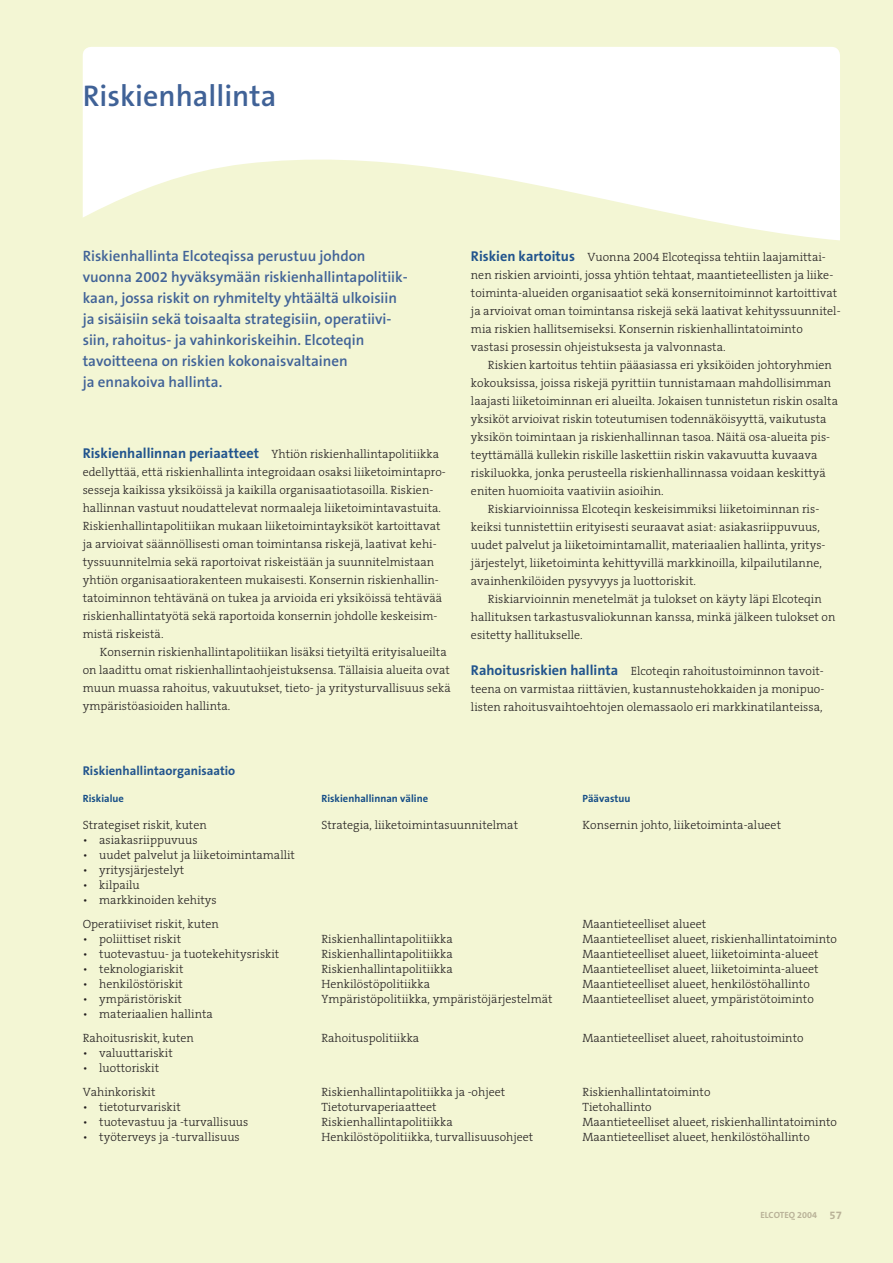
<style>
.page{position:relative;width:893px;height:1263px;background:#fff}
.page>*{position:absolute;margin:0;border:0;box-sizing:border-box;transform-origin:0 0}
.t1{font:600 30px "The Sans B6";color:#406297}
.t2{font:600 15px/21px "The Sans B6";color:#406297}
.t3{font:700 12.75px "The Sans B7";color:#21548d}
.t4{font:300 12px/18px "The Serif B3";color:#231f20}
.t5{font:700 10.5px "The Sans B7";color:#164e87}
.t6{font:700 9px "The Sans B7";color:#b9b298}
.s1{font-family:"The Sans B7";font-weight:700;font-size:14.25px;color:#21548d}
.s2{font-size:11.25px}
</style>
<div class="page">
<div style="left:0;top:0;width:892px;height:1263px;background:#f3f6d4"></div>
<div style="left:83px;top:47px;width:757px;height:201px;background:#fff;border-radius:9px"></div>
<svg style="left:83px;top:159px;width:757px;height:89px;fill:#f3f6d4"></svg>
<h1 class="t1" style="left:83px;top:85px;width:195px">Riskienhallinta</h1>
<p class="t2" style="left:83px;top:247px;width:326px">Riskienhallinta Elcoteqissa perustuu johdon vuonna 2002 hyväksymään riskienhallintapolitiik&shy;kaan, jossa riskit on ryhmitelty yhtäältä ulkoisiin ja sisäisiin sekä toisaalta strategisiin, operatiivi&shy;siin, rahoitus- ja vahinkoriskeihin. Elcoteqin tavoitteena on riskien kokonaisvaltainen<br>ja ennakoiva hallinta.</p>
<p class="t4" style="left:83px;top:446px;width:364px"><span class="s1">Riskienhallinnan periaatteet</span> Yhtiön riskienhallintapolitiikka edellyttää, että riskienhallinta integroidaan osaksi liiketoimintapro&shy;sesseja kaikissa yksiköissä ja kaikilla organisaatiotasoilla. Riskien&shy;hallinnan vastuut noudattelevat normaaleja liiketoimintavastuita.<br>Riskienhallintapolitiikan mukaan liiketoimintayksiköt kartoittavat ja arvioivat säännöllisesti oman toimintansa riskejä, laativat kehi&shy;tyssuunnitelmia sekä raportoivat riskeistään ja suunnitelmistaan yhtiön organisaatiorakenteen mukaisesti. Konsernin riskienhallin&shy;tatoiminnon tehtävänä on tukea ja arvioida eri yksiköissä tehtävää riskienhallintatyötä sekä raportoida konsernin johdolle keskeisim&shy;mistä riskeistä.</p>
<p class="t4" style="left:83px;top:644px;width:369px;text-indent:17px">Konsernin riskienhallintapolitiikan lisäksi tietyiltä erityisalueilta on laadittu omat riskienhallintaohjeistuksensa. Tällaisia alueita ovat muun muassa rahoitus, vakuutukset, tieto- ja yritysturvallisuus sekä ympäristöasioiden hallinta.</p>
<p class="t4" style="left:471px;top:249px;width:371px"><span class="s1">Riskien kartoitus</span> Vuonna 2004 Elcoteqissa tehtiin laajamittai&shy;nen riskien arviointi, jossa yhtiön tehtaat, maantieteellisten ja liike&shy;toiminta-alueiden organisaatiot sekä konsernitoiminnot kartoittivat ja arvioivat oman toimintansa riskejä sekä laativat kehityssuunnitel&shy;mia riskien hallitsemiseksi. Konsernin riskienhallintatoiminto vastasi prosessin ohjeistuksesta ja valvonnasta.</p>
<p class="t4" style="left:488px;top:357px;width:345px">Riskien kartoitus tehtiin pääasiassa eri yksiköiden johtoryhmien</p>
<p class="t4" style="left:471px;top:375px;width:362px">kokouksissa, joissa riskejä pyrittiin tunnistamaan mahdollisimman</p>
<p class="t4" style="left:471px;top:393px;width:368px">laajasti liiketoiminnan eri alueilta. Jokaisen tunnistetun riskin osalta</p>
<p class="t4" style="left:471px;top:411px;width:357px">yksiköt arvioivat riskin toteutumisen todennäköisyyttä, vaikutusta</p>
<p class="t4" style="left:471px;top:429px;width:361px">yksikön toimintaan ja riskienhallinnan tasoa. Näitä osa-alueita pis-</p>
<p class="t4" style="left:471px;top:447px;width:348px">teyttämällä kullekin riskille laskettiin riskin vakavuutta kuvaava</p>
<p class="t4" style="left:471px;top:465px;width:356px">riskiluokka, jonka perusteella riskienhallinnassa voidaan keskittyä</p>
<p class="t4" style="left:471px;top:483px;width:194px">eniten huomioita vaativiin asioihin.</p>
<p class="t4" style="left:488px;top:501px;width:333px">Riskiarvioinnissa Elcoteqin keskeisimmiksi liiketoiminnan ris-</p>
<p class="t4" style="left:471px;top:519px;width:350px">keiksi tunnistettiin erityisesti seuraavat asiat: asiakasriippuvuus,</p>
<p class="t4" style="left:471px;top:537px;width:356px">uudet palvelut ja liiketoimintamallit, materiaalien hallinta, yritys-</p>
<p class="t4" style="left:471px;top:555px;width:352px">järjestelyt, liiketoiminta kehittyvillä markkinoilla, kilpailutilanne,</p>
<p class="t4" style="left:471px;top:573px;width:226px">avainhenkilöiden pysyvyys ja luottoriskit.</p>
<p class="t4" style="left:488px;top:591px;width:335px">Riskiarvioinnin menetelmät ja tulokset on käyty läpi Elcoteqin</p>
<p class="t4" style="left:471px;top:609px;width:366px">hallituksen tarkastusvaliokunnan kanssa, minkä jälkeen tulokset on</p>
<p class="t4" style="left:471px;top:627px;width:113px">esitetty hallitukselle.</p>
<p class="t4" style="left:471px;top:663px;width:355px;text-align:justify"><span class="s1">Rahoitusriskien hallinta</span> Elcoteqin rahoitustoiminnon tavoi t&shy;teena on varmistaa riittävien, kustannustehokkaiden ja monipuo&shy;listen rahoitusvaihtoehtojen olemassaolo eri markkinatilanteissa,</p>
<p class="t3" style="left:83px;top:766px;width:154px">Riskienhallintaorganisaatio</p>
<p class="t5" style="left:83px;top:795px;width:43px">Riskialue</p>
<p class="t5" style="left:321px;top:795px;width:108px">Riskienhallinnan väline</p>
<p class="t5" style="left:582px;top:795px;width:49px">Päävastuu</p>
<p class="t4" style="left:83px;top:818px;width:125px">Strategiset riskit, kuten</p>
<p class="t4" style="left:321px;top:818px;width:198px">Strategia, liiketoimintasuunnitelmat</p>
<p class="t4" style="left:582px;top:818px;width:200px">Konsernin johto, liiketoiminta-alueet</p>
<p class="t4" style="left:83px;top:833px;width:116px">• asiakasriippuvuus</p>
<p class="t4" style="left:83px;top:848px;width:214px">• uudet palvelut ja liiketoimintamallit</p>
<p class="t4" style="left:83px;top:863px;width:103px">• yritysjärjestelyt</p>
<p class="t4" style="left:83px;top:878px;width:59px">• kilpailu</p>
<p class="t4" style="left:83px;top:890px;width:138px;line-height:24px">• markkinoiden kehitys<br>Operatiiviset riskit, kuten</p>
<p class="t4" style="left:582px;top:917px;width:125px">Maantieteelliset alueet</p>
<p class="t4" style="left:83px;top:932px;width:100px">• poliittiset riskit</p>
<p class="t4" style="left:321px;top:932px;width:133px">Riskienhallintapolitiikka</p>
<p class="t4" style="left:582px;top:932px;width:256px">Maantieteelliset alueet, riskienhallintatoiminto</p>
<p class="t4" style="left:83px;top:947px;width:198px">• tuotevastuu- ja tuotekehitysriskit</p>
<p class="t4" style="left:321px;top:947px;width:133px">Riskienhallintapolitiikka</p>
<p class="t4" style="left:582px;top:947px;width:237px">Maantieteelliset alueet, liiketoiminta-alueet</p>
<p class="t4" style="left:83px;top:962px;width:102px">• teknologiariskit</p>
<p class="t4" style="left:321px;top:962px;width:133px">Riskienhallintapolitiikka</p>
<p class="t4" style="left:582px;top:962px;width:237px">Maantieteelliset alueet, liiketoiminta-alueet</p>
<p class="t4" style="left:83px;top:977px;width:102px">• henkilöstöriskit</p>
<p class="t4" style="left:321px;top:977px;width:110px">Henkilöstöpolitiikka</p>
<p class="t4" style="left:582px;top:977px;width:229px">Maantieteelliset alueet, henkilöstöhallinto</p>
<p class="t4" style="left:83px;top:992px;width:101px">• ympäristöriskit</p>
<p class="t4" style="left:321px;top:992px;width:233px">Ympäristöpolitiikka, ympäristöjärjestelmät</p>
<p class="t4" style="left:582px;top:992px;width:233px">Maantieteelliset alueet, ympäristötoiminto</p>
<p class="t4" style="left:83px;top:1004px;width:131px;line-height:24px">• materiaalien hallinta<br>Rahoitusriskit, kuten</p>
<p class="t4" style="left:321px;top:1031px;width:99px">Rahoituspolitiikka</p>
<p class="t4" style="left:582px;top:1031px;width:222px">Maantieteelliset alueet, rahoitustoiminto</p>
<p class="t4" style="left:83px;top:1046px;width:92px">• valuuttariskit</p>
<p class="t4" style="left:83px;top:1058px;width:78px;line-height:24px">• luottoriskit<br>Vahinkoriskit</p>
<p class="t4" style="left:321px;top:1085px;width:185px">Riskienhallintapolitiikka ja -ohjeet</p>
<p class="t4" style="left:582px;top:1085px;width:129px">Riskienhallintatoiminto</p>
<p class="t4" style="left:83px;top:1100px;width:100px">• tietoturvariskit</p>
<p class="t4" style="left:321px;top:1100px;width:117px">Tietoturvaperiaatteet</p>
<p class="t4" style="left:582px;top:1100px;width:71px">Tietohallinto</p>
<p class="t4" style="left:83px;top:1115px;width:167px">• tuotevastuu ja -turvallisuus</p>
<p class="t4" style="left:321px;top:1115px;width:133px">Riskienhallintapolitiikka</p>
<p class="t4" style="left:582px;top:1115px;width:256px">Maantieteelliset alueet, riskienhallintatoiminto</p>
<p class="t4" style="left:83px;top:1130px;width:158px">• työterveys ja -turvallisuus</p>
<p class="t4" style="left:321px;top:1130px;width:213px">Henkilöstöpolitiikka, turvallisuusohjeet</p>
<p class="t4" style="left:582px;top:1130px;width:229px">Maantieteelliset alueet, henkilöstöhallinto</p>
<p class="t6" style="left:760px;top:1212px;width:83px">ELCOTEQ 2004 <span class="s2">57</span></p>
</div>
